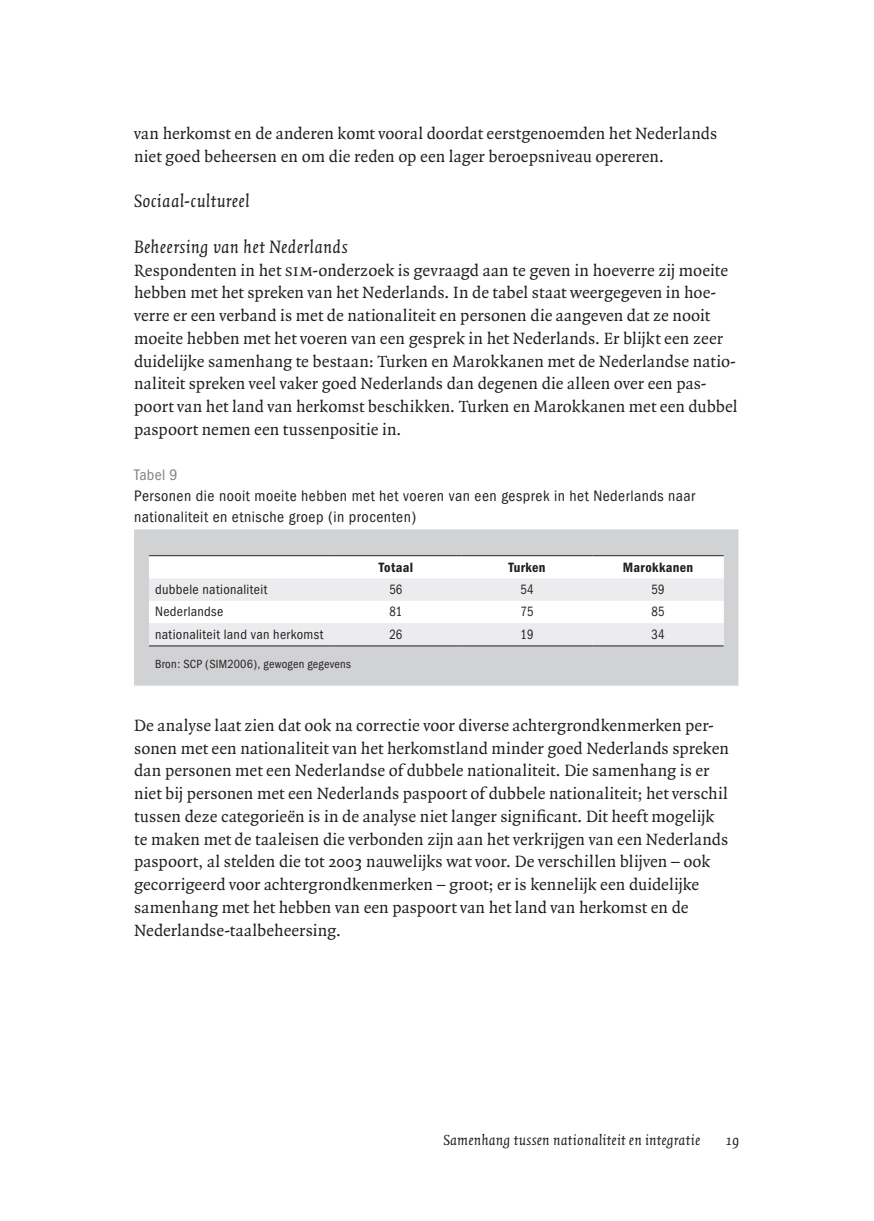
<style>
.page{position:relative;width:874px;height:1221px;background:#fff}
.page>*{position:absolute;margin:0;border:0;box-sizing:border-box;transform-origin:0 0}
.t1{font:italic 19.25px "Quadraat";letter-spacing:.015em;color:#231f20}
.t2{font:17.5px/22.8px "Quadraat";color:#231f20}
.t3{font:condensed 15.75px/21px "Franklin Gothic";letter-spacing:.03em;color:#231f20}
.t4{font:italic 15.75px "Quadraat";letter-spacing:.015em;color:#231f20}
.t5{font:condensed 15.75px "Franklin Gothic";letter-spacing:.015em;color:#808285}
.t6{font:condensed 14px "Franklin Gothic";letter-spacing:.02em;color:#231f20}
.t7{font:600 condensed 14px "Franklin Gothic";letter-spacing:.025em;color:#231f20}
.t8{font:condensed 14px "Franklin Gothic";letter-spacing:.02em;color:#231f20;scale:.9 1}
.t9{font:condensed 12.25px "Franklin Gothic";letter-spacing:.02em;color:#231f20}
.s1{font-family:"Quadraat Small Caps"}
</style>
<div class="page">
<div style="left:134px;top:529px;width:604px;height:156px;background:#d1d2d4"></div>
<svg style="left:149px;top:556px;width:574px;height:89px"></svg>
<hr style="left:149px;top:645px;width:181px;height:1px;background:#231f20">
<hr style="left:330px;top:645px;width:131px;height:1px;background:#231f20">
<hr style="left:461px;top:645px;width:131px;height:1px;background:#231f20">
<hr style="left:592px;top:645px;width:131px;height:1px;background:#231f20">
<hr style="left:149px;top:555px;width:181px;height:1px;background:#231f20">
<hr style="left:330px;top:555px;width:131px;height:1px;background:#231f20">
<hr style="left:461px;top:555px;width:131px;height:1px;background:#231f20">
<hr style="left:592px;top:555px;width:131px;height:1px;background:#231f20">
<p class="t2" style="left:134px;top:122px;width:584px">van herkomst en de anderen komt vooral doordat eerstgenoemden het Nederlands niet goed beheersen en om die reden op een lager beroepsniveau opereren.</p>
<p class="t1" style="left:134px;top:191px;width:117px">Sociaal-cultureel</p>
<p class="t1" style="left:134px;top:236px;width:215px">Beheersing van het Nederlands</p>
<p class="t2" style="left:134px;top:259px;width:604px">Respondenten in het <span class="s1">sim</span>-onderzoek is gevraagd aan te geven in hoeverre zij moeite hebben met het spreken van het Nederlands. In de tabel staat weergegeven in hoe&shy;verre er een verband is met de nationaliteit en personen die aangeven dat ze nooit moeite hebben met het voeren van een gesprek in het Nederlands. Er blijkt een zeer duidelijke samenhang te bestaan: Turken en Marokkanen met de Nederlandse natio&shy;naliteit spreken veel vaker goed Nederlands dan degenen die alleen over een pas&shy;poort van het land van herkomst beschikken. Turken en Marokkanen met een dubbel paspoort nemen een tussenpositie in.</p>
<p class="t5" style="left:134px;top:466px;width:45px">Tabel 9</p>
<p class="t3" style="left:134px;top:486px;width:562px">Personen die nooit moeite hebben met het voeren van een gesprek in het Nederlands naar nationaliteit en etnische groep (in procenten)</p>
<p class="t7" style="left:378px;top:559px;width:36px">Totaal</p>
<p class="t7" style="left:508px;top:559px;width:39px">Turken</p>
<p class="t7" style="left:622px;top:559px;width:72px">Marokkanen</p>
<p class="t6" style="left:155px;top:581px;width:114px">dubbele nationaliteit</p>
<p class="t8" style="left:389px;top:581px;width:16px">56</p>
<p class="t8" style="left:520px;top:581px;width:16px">54</p>
<p class="t8" style="left:651px;top:581px;width:16px">59</p>
<p class="t6" style="left:155px;top:603px;width:70px">Nederlandse</p>
<p class="t8" style="left:389px;top:603px;width:16px">81</p>
<p class="t8" style="left:520px;top:603px;width:16px">75</p>
<p class="t8" style="left:651px;top:603px;width:16px">85</p>
<p class="t6" style="left:155px;top:626px;width:170px">nationaliteit land van herkomst</p>
<p class="t8" style="left:389px;top:626px;width:16px">26</p>
<p class="t8" style="left:520px;top:626px;width:16px">19</p>
<p class="t8" style="left:651px;top:626px;width:16px">34</p>
<p class="t9" style="left:155px;top:657px;width:197px">Bron: SCP (SIM2006), gewogen gegevens</p>
<p class="t2" style="left:134px;top:714px;width:596px">De analyse laat zien dat ook na correctie voor diverse achtergrondkenmerken per&shy;sonen met een nationaliteit van het herkomstland minder goed Nederlands spreken dan personen met een Nederlandse of dubbele nationaliteit. Die samenhang is er niet bij personen met een Nederlands paspoort of dubbele nationaliteit; het verschil tussen deze categorieën is in de analyse niet langer significant. Dit heeft mogelijk te maken met de taaleisen die verbonden zijn aan het verkrijgen van een Nederlands paspoort, al stelden die tot 2003 nauwelijks wat voor. De verschillen blijven – ook gecorrigeerd voor achtergrondkenmerken – groot; er is kennelijk een duidelijke samenhang met het hebben van een paspoort van het land van herkomst en de Nederlandse-taalbeheersing.</p>
<p class="t4" style="left:443px;top:1131px;width:258px">Samenhang tussen nationaliteit en integratie</p>
<p class="t4" style="left:725px;top:1131px;width:16px">19</p>
</div>
